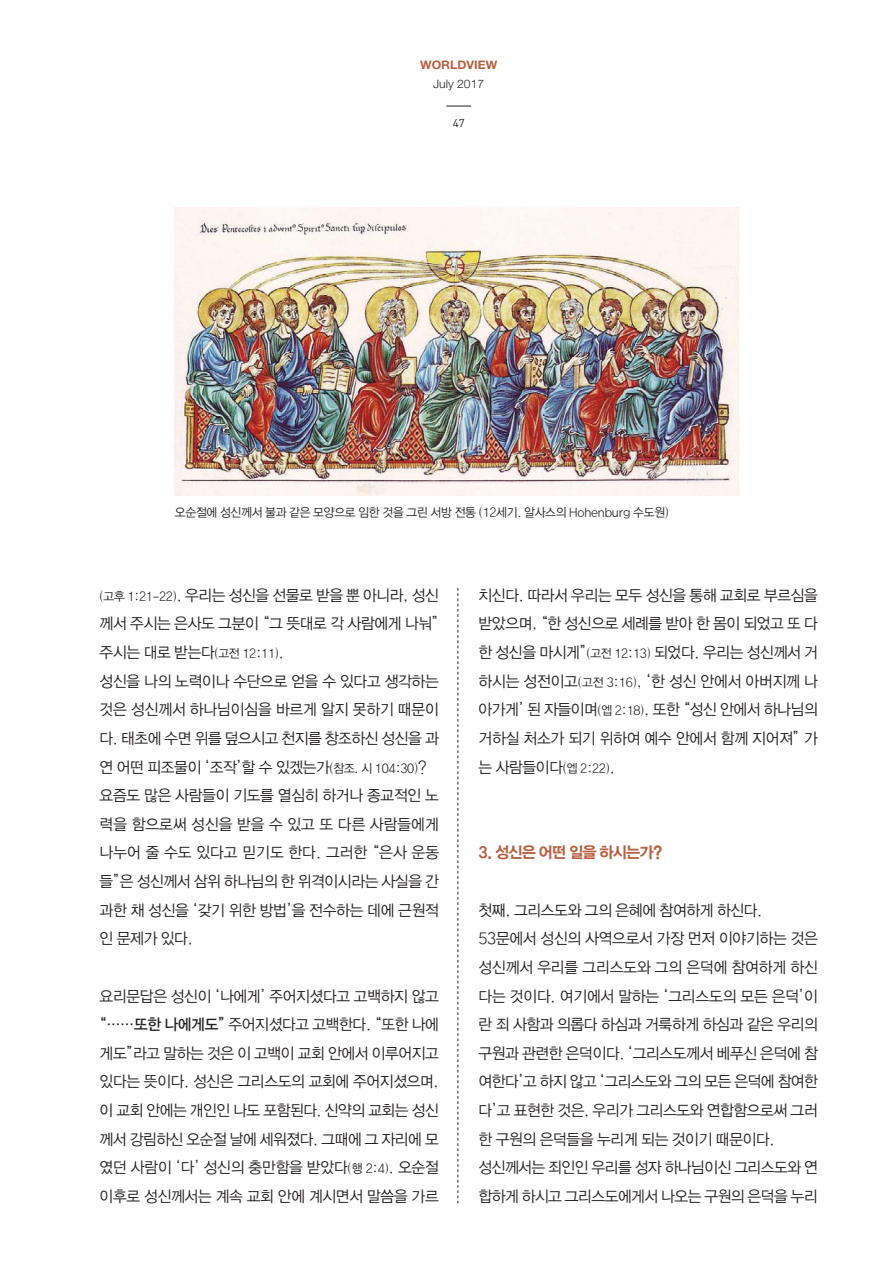
<style>
.page{position:relative;width:893px;height:1263px;background:#fff}
.page>*{position:absolute;margin:0;border:0;box-sizing:border-box;transform-origin:0 0}
.t1{font:15.75px "Yoon Gothic B KS Cms UHC H";letter-spacing:-.05em;color:#b76042}
.t2{font:15.6px/28.7px "Yoon Gothic L KS Cms UHC H";letter-spacing:-.02em;color:#231f20;scale:.96 1}
.t3{font:12.3px "Yoon Gothic L KS Cms UHC H";letter-spacing:-.02em;color:#231f20;scale:.96 1}
.t4{font:700 11.7px "Helvetica Neue LT Pro";color:#b76042;scale:1.04 1}
.t5{font:300 11.7px "Helvetica Neue LT Pro";color:#231f20;scale:1.04 1}
.t6{font:11.4px "DIN";color:#231f20}
.s1{font-size:12.3px}
.s2{font-family:"Yoon Gothic M KS Cms UHC H"}
</style>
<div class="page">
<svg style="left:446px;top:106px;width:25px;height:1px"></svg>
<svg style="left:458px;top:588px;width:1px;height:615px"></svg>
<img style="left:175px;top:208px;width:563px;height:288px">
<p class="t4" style="left:420px;top:58px;width:76px">WORLDVIEW</p>
<p class="t5" style="left:433px;top:77px;width:51px">July 2017</p>
<p class="t6" style="left:453px;top:116px;width:13px">47</p>
<p class="t3" style="left:175px;top:507px;width:516px">오순절에 성신께서 불과 같은 모양으로 임한 것을 그린 서방 전통 (12세기. 알사스의 Hohenburg 수도원)</p>
<p class="t2" style="left:100px;top:582px;width:355px"><span class="s1">(고후 1:21-22)</span>. 우리는 성신을 선물로 받을 뿐 아니라, 성신 께서 주시는 은사도 그분이 “그 뜻대로 각 사람에게 나눠” 주시는 대로 받는다<span class="s1">(고전 12:11)</span>.<br>성신을 나의 노력이나 수단으로 얻을 수 있다고 생각하는 것은 성신께서 하나님이심을 바르게 알지 못하기 때문이 다. 태초에 수면 위를 덮으시고 천지를 창조하신 성신을 과 연 어떤 피조물이 ‘조작’할 수 있겠는가<span class="s1">(참조. 시 104:30)</span>? 요즘도 많은 사람들이 기도를 열심히 하거나 종교적인 노 력을 함으로써 성신을 받을 수 있고 또 다른 사람들에게 나누어 줄 수도 있다고 믿기도 한다. 그러한 “은사 운동 들”은 성신께서 삼위 하나님의 한 위격이시라는 사실을 간 과한 채 성신을 ‘갖기 위한 방법’을 전수하는 데에 근원적 인 문제가 있다.</p>
<p class="t2" style="left:100px;top:983px;width:355px;text-align:justify">요리문답은 성신이 ‘나에게’ 주어지셨다고 고백하지 않고 <span class="s2">“……또한 나에게도”</span> 주어지셨다고 고백한다. “또한 나에 게도”라고 말하는 것은 이 고백이 교회 안에서 이루어지고 있다는 뜻이다. 성신은 그리스도의 교회에 주어지셨으며, 이 교회 안에는 개인인 나도 포함된다. 신약의 교회는 성신 께서 강림하신 오순절 날에 세워졌다. 그때에 그 자리에 모 였던 사람이 ‘다’ 성신의 충만함을 받았다<span class="s1">(행 2:4)</span>. 오순절 이후로 성신께서는 계속 교회 안에 계시면서 말씀을 가르</p>
<p class="t2" style="left:478px;top:582px;width:355px;text-align:justify">치신다. 따라서 우리는 모두 성신을 통해 교회로 부르심을 받았으며, “한 성신으로 세례를 받아 한 몸이 되었고 또 다 한 성신을 마시게”<span class="s1">(고전 12:13)</span> 되었다. 우리는 성신께서 거 하시는 성전이고<span class="s1">(고전 3:16)</span>, ‘한 성신 안에서 아버지께 나 아가게’ 된 자들이며<span class="s1">(엡 2:18)</span>, 또한 “성신 안에서 하나님의 거하실 처소가 되기 위하여 예수 안에서 함께 지어져” 가 는 사람들이다<span class="s1">(엡 2:22)</span>.</p>
<p class="t1" style="left:478px;top:846px;width:186px">3. 성신은 어떤 일을 하시는가?</p>
<p class="t2" style="left:478px;top:897px;width:355px">첫째, 그리스도와 그의 은혜에 참여하게 하신다.<br>53문에서 성신의 사역으로서 가장 먼저 이야기하는 것은 성신께서 우리를 그리스도와 그의 은덕에 참여하게 하신 다는 것이다. 여기에서 말하는 ‘그리스도의 모든 은덕’이 란 죄 사함과 의롭다 하심과 거룩하게 하심과 같은 우리의 구원과 관련한 은덕이다. ‘그리스도께서 베푸신 은덕에 참 여한다’고 하지 않고 ‘그리스도와 그의 모든 은덕에 참여한 다’고 표현한 것은, 우리가 그리스도와 연합함으로써 그러 한 구원의 은덕들을 누리게 되는 것이기 때문이다. 성신께서는 죄인인 우리를 성자 하나님이신 그리스도와 연 합하게 하시고 그리스도에게서 나오는 구원의 은덕을 누리</p>
</div>
